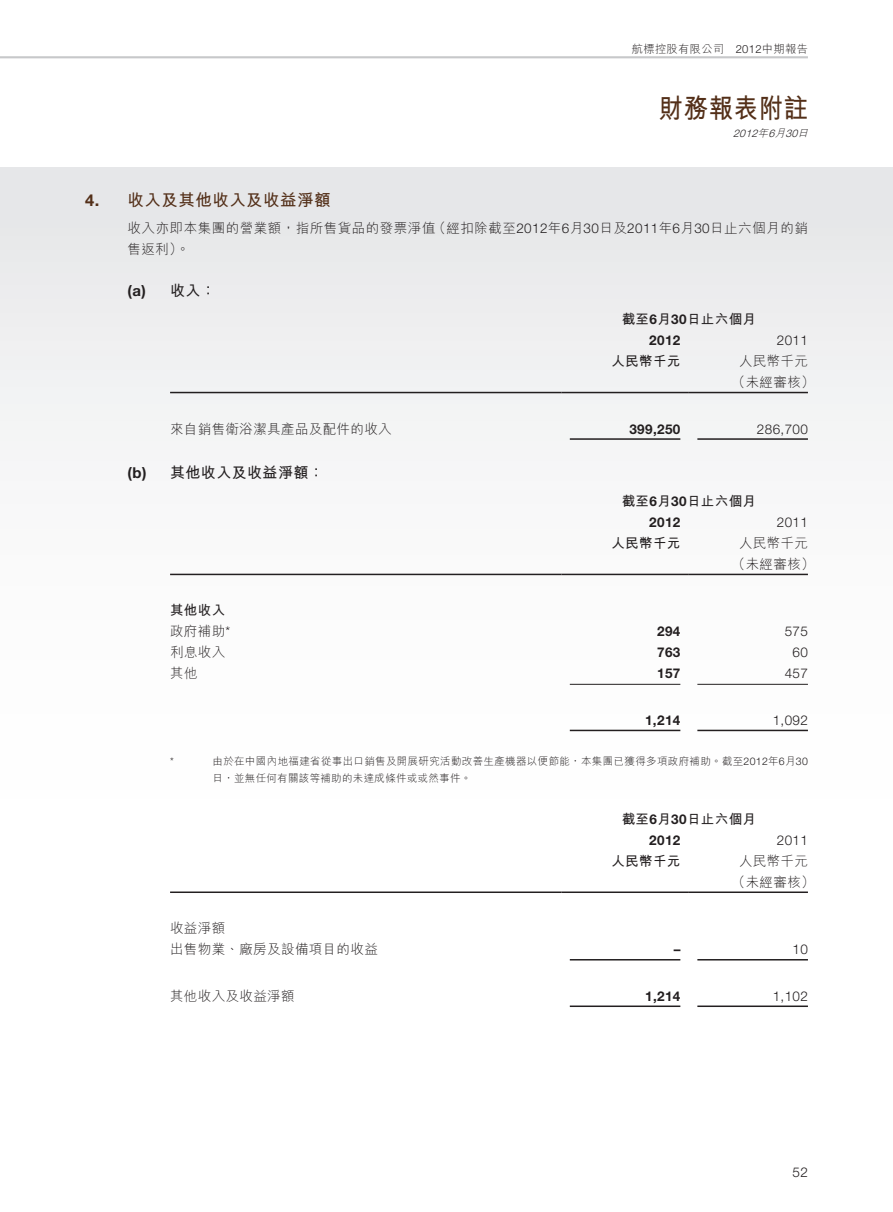
<style>
.page{position:relative;width:893px;height:1212px;background:#fff}
.page>*{position:absolute;margin:0;border:0;box-sizing:border-box;transform-origin:0 0}
.t1{font:700 27px "M Hei HK";letter-spacing:.03em;color:#532f18;scale:.9 1}
.t2{font:700 16.5px "M Hei HK";letter-spacing:.03em;color:#532f18}
.t3{font:700 16.5px "Helvetica Neue LT Std";color:#532f18}
.t4{font:700 15px "M Hei HK";letter-spacing:.03em;color:#231f20}
.t5{font:700 15px "Helvetica Neue LT Std";color:#231f20}
.t6{font:300 13.5px/21px "M Hei HK";letter-spacing:.03em;color:#231f20}
.t7{font:700 13.5px "M Hei HK";letter-spacing:.03em;color:#231f20}
.t8{font:300 13.5px "Helvetica Neue LT Std";letter-spacing:.03em;color:#231f20}
.t9{font:700 13.5px "Helvetica Neue LT Std";letter-spacing:.03em;color:#231f20}
.t10{font:300 11.25px "Helvetica Neue LT Std";color:#231f20}
.t11{font:300 11.25px "M Hei HK";letter-spacing:.03em;color:#231f20}
.t12{font:300 10.5px "M Hei HK";letter-spacing:.03em;color:#231f20}
.t13{font:italic 300 10.5px "Helvetica Neue LT Std";color:#231f20}
.t14{font:italic 300 10.5px "M Hei HK";color:#231f20}
.t15{font:300 10.5px "Helvetica Neue LT Std";color:#231f20}
.s1{font-family:"M Hei HK"}
.s2{font-family:"Helvetica Neue LT Std"}
</style>
<div class="page">
<div style="left:0;top:168px;width:893px;height:1044px;background:linear-gradient(to bottom,#ecedee,#fff)"></div>
<hr style="left:0;top:56px;width:808px;height:2px;background:#c7c8ca">
<hr style="left:170px;top:392px;width:391px;height:1px;background:#231f20">
<hr style="left:561px;top:392px;width:128px;height:1px;background:#231f20">
<hr style="left:689px;top:392px;width:119px;height:1px;background:#231f20">
<hr style="left:570px;top:438px;width:110px;height:2px;background:#231f20">
<hr style="left:697px;top:438px;width:111px;height:2px;background:#231f20">
<hr style="left:170px;top:574px;width:391px;height:1px;background:#231f20">
<hr style="left:561px;top:574px;width:128px;height:1px;background:#231f20">
<hr style="left:689px;top:574px;width:119px;height:1px;background:#231f20">
<hr style="left:570px;top:684px;width:110px;height:1px;background:#231f20">
<hr style="left:697px;top:684px;width:111px;height:1px;background:#231f20">
<hr style="left:570px;top:730px;width:110px;height:1px;background:#231f20">
<hr style="left:697px;top:730px;width:111px;height:1px;background:#231f20">
<hr style="left:170px;top:891px;width:391px;height:2px;background:#231f20">
<hr style="left:561px;top:891px;width:128px;height:2px;background:#231f20">
<hr style="left:689px;top:891px;width:119px;height:2px;background:#231f20">
<hr style="left:570px;top:959px;width:110px;height:1px;background:#231f20">
<hr style="left:697px;top:959px;width:111px;height:1px;background:#231f20">
<hr style="left:570px;top:1005px;width:110px;height:2px;background:#231f20">
<hr style="left:697px;top:1005px;width:111px;height:2px;background:#231f20">
<p class="t3" style="left:85px;top:190px;width:16px">4.</p>
<p class="t11" style="left:632px;top:41px;width:94px">航標控股有限公司</p>
<p class="t10" style="left:736px;top:42px;width:74px">2012<span class="s1">中期報告</span></p>
<h1 class="t1" style="left:659px;top:88px;width:167px">財務報表附註</h1>
<p class="t2" style="left:128px;top:188px;width:205px">收入及其他收入及收益淨額</p>
<p class="t14" style="left:758px;top:126px;width:16px">年</p>
<p class="t14" style="left:768px;top:126px;width:22px">月<span class="s2">6</span></p>
<p class="t14" style="left:798px;top:126px;width:16px">日</p>
<p class="t13" style="left:733px;top:127px;width:29px">2012</p>
<p class="t13" style="left:785px;top:127px;width:17px">30</p>
<p class="t6" style="left:432px;top:217px;width:377px">（經扣除截至<span class="s2">2012</span>年 月<span class="s2">6 30</span>日及<span class="s2">2011</span>年 月<span class="s2">6 30</span>日止六個月的銷</p>
<p class="t6" style="left:127px;top:217px;width:310px">收入亦即本集團的營業額，指所售貨品的發票淨值售返利。(</p>
<p class="t4" style="left:170px;top:280px;width:47px">收入：</p>
<p class="t5" style="left:128px;top:282px;width:20px">a( )</p>
<p class="t7" style="left:622px;top:309px;width:136px">截至 月<span class="s2">6 30</span>日止六個月</p>
<p class="t9" style="left:649px;top:332px;width:33px">2012</p>
<p class="t8" style="left:777px;top:332px;width:33px">2011</p>
<p class="t5" style="left:128px;top:464px;width:20px">b( )</p>
<p class="t7" style="left:611px;top:351px;width:71px">人民幣千元</p>
<p class="t6" style="left:739px;top:350px;width:71px">人民幣千元</p>
<p class="t6" style="left:170px;top:418px;width:223px">來自銷售衛浴潔具產品及配件的收入</p>
<p class="t4" style="left:170px;top:462px;width:155px">其他收入及收益淨額：</p>
<p class="t9" style="left:629px;top:420px;width:53px">399,250</p>
<p class="t6" style="left:732px;top:371px;width:84px">（未經審核(</p>
<p class="t8" style="left:757px;top:420px;width:53px">286,700</p>
<p class="t7" style="left:622px;top:491px;width:136px">截至 月<span class="s2">6 30</span>日止六個月</p>
<p class="t9" style="left:649px;top:514px;width:33px">2012</p>
<p class="t8" style="left:777px;top:514px;width:33px">2011</p>
<p class="t7" style="left:611px;top:533px;width:71px">人民幣千元</p>
<p class="t6" style="left:739px;top:532px;width:71px">人民幣千元</p>
<p class="t6" style="left:732px;top:553px;width:84px">（未經審核(</p>
<p class="t7" style="left:170px;top:601px;width:57px">其他收入</p>
<p class="t6" style="left:170px;top:620px;width:62px">政府補助<span class="s2">*</span></p>
<p class="t9" style="left:657px;top:623px;width:25px">294</p>
<p class="t8" style="left:785px;top:623px;width:25px">575</p>
<p class="t6" style="left:170px;top:641px;width:57px">利息收入</p>
<p class="t9" style="left:657px;top:644px;width:25px">763</p>
<p class="t8" style="left:793px;top:644px;width:17px">60</p>
<p class="t6" style="left:170px;top:662px;width:29px">其他</p>
<p class="t9" style="left:657px;top:665px;width:25px">157</p>
<p class="t8" style="left:785px;top:665px;width:25px">457</p>
<p class="t15" style="left:170px;top:755px;width:5px">*</p>
<p class="t9" style="left:645px;top:712px;width:37px">1,214</p>
<p class="t12" style="left:213px;top:754px;width:597px">由於在中國內地福建省從事出口銷售及開展研究活動改善生產機器以便節能，本集團已獲得多項政府補助。截至<span class="s2">2012</span>年 月<span class="s2">6 30</span></p>
<p class="t8" style="left:773px;top:712px;width:37px">1,092</p>
<p class="t12" style="left:213px;top:770px;width:260px">日，並無任何有關該等補助的未達成條件或或然事件。</p>
<p class="t7" style="left:622px;top:809px;width:136px">截至 月<span class="s2">6 30</span>日止六個月</p>
<p class="t9" style="left:649px;top:832px;width:33px">2012</p>
<p class="t8" style="left:777px;top:832px;width:33px">2011</p>
<p class="t7" style="left:611px;top:851px;width:71px">人民幣千元</p>
<p class="t6" style="left:739px;top:850px;width:71px">人民幣千元</p>
<p class="t6" style="left:732px;top:871px;width:84px">（未經審核(</p>
<p class="t6" style="left:170px;top:917px;width:57px">收益淨額</p>
<p class="t6" style="left:170px;top:938px;width:209px">出售物業、廠房及設備項目的收益</p>
<p class="t6" style="left:170px;top:985px;width:126px">其他收入及收益淨額</p>
<p class="t9" style="left:674px;top:941px;width:8px">–</p>
<p class="t9" style="left:645px;top:987px;width:37px">1,214</p>
<p class="t8" style="left:793px;top:941px;width:17px">10</p>
<p class="t8" style="left:773px;top:988px;width:37px">1,102</p>
<p class="t8" style="left:792px;top:1163px;width:17px">52</p>
</div>
